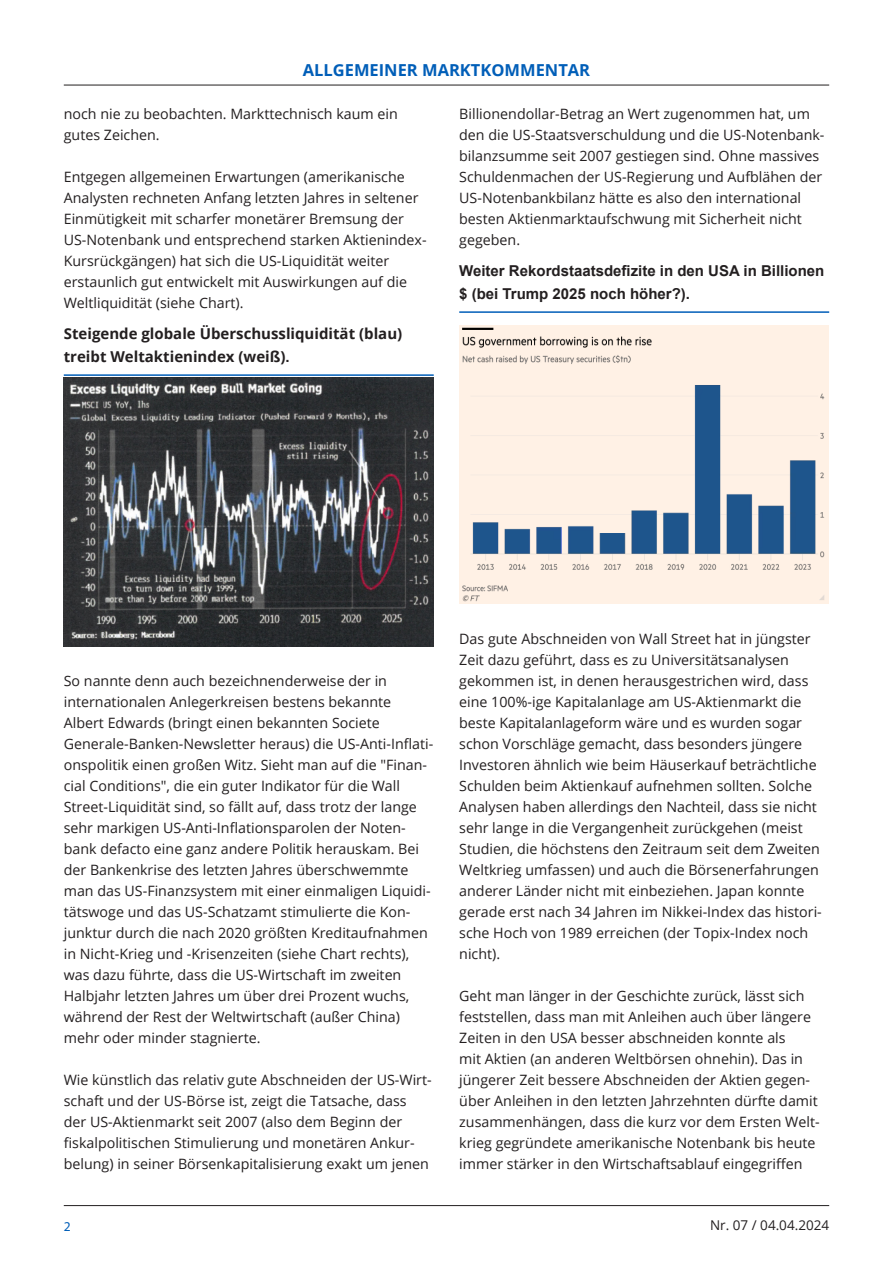
<style>
.page{position:relative;width:893px;height:1263px;background:#fff}
.page>*{position:absolute;margin:0;border:0;box-sizing:border-box;transform-origin:0 0}
.t1{font:700 16.5px "Open Sans";color:#005eb8}
.Grafik_Headline{font:700 15px/22.5px "Arial";color:#231f20}
.Grafik_Headline-2{font:700 15px/22.5px "Open Sans";color:#231f20}
.Fließtext{font:14.25px/21px "Open Sans";color:#231f20}
.t2{font:13.5px "Open Sans";color:#231f20}
.t3{font:13.5px "Myriad Pro";color:#005eb8}
.s1{font-family:"Arial"}
</style>
<div class="page">
<hr style="left:64px;top:85px;width:765px;height:1px;background:#231f20">
<hr style="left:64px;top:1205px;width:765px;height:1px;background:#231f20">
<hr style="left:64px;top:374px;width:370px;height:2px;background:#005eb8">
<img style="left:64px;top:377px;width:369px;height:269px">
<hr style="left:459px;top:311px;width:370px;height:2px;background:#005eb8">
<img style="left:459px;top:325px;width:369px;height:279px">
<p class="t1" style="left:303px;top:59px;width:289px">ALLGEMEINER MARKTKOMMENTAR</p>
<p class="Fließtext" style="left:64px;top:103px;width:336px">noch nie zu beobachten. Markttechnisch kaum ein gutes Zeichen.</p>
<p class="Fließtext" style="left:64px;top:166px;width:364px">Entgegen allgemeinen Erwartungen (amerikanische Analysten rechneten Anfang letzten Jahres in seltener Einmütigkeit mit scharfer monetärer Bremsung der US-Notenbank und entsprechend starken Aktienindex-Kursrückgängen) hat sich die US-Liquidität weiter erstaunlich gut entwickelt mit Auswirkungen auf die Weltliquidität (siehe Chart).</p>
<p class="Grafik_Headline-2" style="left:64px;top:322px;width:340px">Steigende globale Überschussliquidität (blau) treibt Weltaktienindex (weiß)<span class="s1">.</span></p>
<p class="Fließtext" style="left:459px;top:103px;width:367px">Billionendollar-Betrag an Wert zugenommen hat, um den die US-Staatsverschuldung und die US-Notenbank&shy;bilanzsumme seit 2007 gestiegen sind. Ohne massives Schuldenmachen der US-Regierung und Aufblähen der US-Notenbankbilanz hätte es also den international besten Aktienmarktaufschwung mit Sicherheit nicht gegeben.</p>
<p class="Grafik_Headline" style="left:459px;top:260px;width:367px">Weiter Rekordstaatsdefizite in den USA in Billionen $ (bei Trump 2025 noch höher?).</p>
<p class="Fließtext" style="left:64px;top:670px;width:371px">So nannte denn auch bezeichnenderweise der in internationalen Anlegerkreisen bestens bekannte Albert Edwards (bringt einen bekannten Societe Generale-Banken-Newsletter heraus) die US-Anti-Inflati&shy;onspolitik einen großen Witz. Sieht man auf die "Finan&shy;cial Conditions", die ein guter Indikator für die Wall Street-Liquidität sind, so fällt auf, dass trotz der lange sehr markigen US-Anti-Inflationsparolen der Noten&shy;bank defacto eine ganz andere Politik herauskam. Bei der Bankenkrise des letzten Jahres überschwemmte man das US-Finanzsystem mit einer einmaligen Liquidi&shy;tätswoge und das US-Schatzamt stimulierte die Kon&shy;junktur durch die nach 2020 größten Kreditaufnahmen in Nicht-Krieg und -Krisenzeiten (siehe Chart rechts), was dazu führte, dass die US-Wirtschaft im zweiten Halbjahr letzten Jahres um über drei Prozent wuchs, während der Rest der Weltwirtschaft (außer China) mehr oder minder stagnierte.</p>
<p class="Fließtext" style="left:64px;top:1069px;width:369px">Wie künstlich das relativ gute Abschneiden der US-Wirt&shy;schaft und der US-Börse ist, zeigt die Tatsache, dass der US-Aktienmarkt seit 2007 (also dem Beginn der fiskalpolitischen Stimulierung und monetären Ankur&shy;belung) in seiner Börsenkapitalisierung exakt um jenen</p>
<p class="Fließtext" style="left:459px;top:628px;width:364px">Das gute Abschneiden von Wall Street hat in jüngster Zeit dazu geführt, dass es zu Universitätsanalysen gekommen ist, in denen herausgestrichen wird, dass eine 100%-ige Kapitalanlage am US-Aktienmarkt die beste Kapitalanlageform wäre und es wurden sogar schon Vorschläge gemacht, dass besonders jüngere Investoren ähnlich wie beim Häuserkauf beträchtliche Schulden beim Aktienkauf aufnehmen sollten. Solche Analysen haben allerdings den Nachteil, dass sie nicht sehr lange in die Vergangenheit zurückgehen (meist Studien, die höchstens den Zeitraum seit dem Zweiten Weltkrieg umfassen) und auch die Börsenerfahrungen anderer Länder nicht mit einbeziehen. Japan konnte gerade erst nach 34 Jahren im Nikkei-Index das histori&shy;sche Hoch von 1989 erreichen (der Topix-Index noch nicht).</p>
<p class="Fließtext" style="left:459px;top:985px;width:362px">Geht man länger in der Geschichte zurück, lässt sich feststellen, dass man mit Anleihen auch über längere Zeiten in den USA besser abschneiden konnte als<br>mit Aktien (an anderen Weltbörsen ohnehin). Das in jüngerer Zeit bessere Abschneiden der Aktien gegen&shy;über Anleihen in den letzten Jahrzehnten dürfte damit zusammenhängen, dass die kurz vor dem Ersten Welt&shy;krieg gegründete amerikanische Notenbank bis heute immer stärker in den Wirtschaftsablauf eingegriffen</p>
<p class="t3" style="left:64px;top:1218px;width:8px">2</p>
<p class="t2" style="left:710px;top:1215px;width:121px">Nr. 07 / 04.04.2024</p>
</div>
